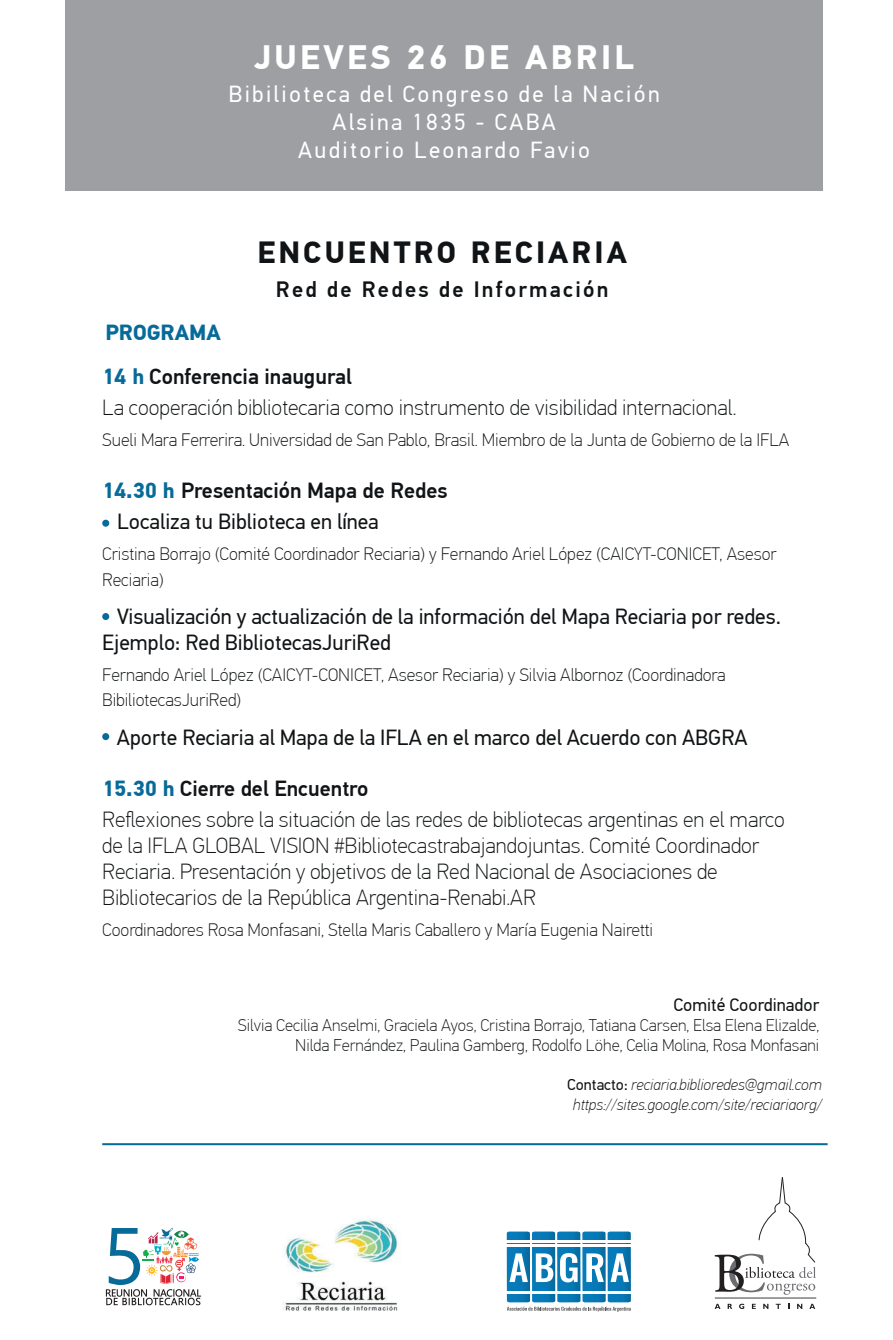
<style>
.page{position:relative;width:893px;height:1340px;background:#fff}
.page>*{position:absolute;margin:0;border:0;box-sizing:border-box;transform-origin:0 0}
.t1{font:700 33.75px "PF Din Text Pro";letter-spacing:.1em;color:#fff}
.t2{font:700 30.6px "PF Din Text Pro";letter-spacing:.1em;color:#111416}
.t3{font:23.18px/27.9px "PF Din Text Pro";letter-spacing:.1em;color:#fff;text-align:center}
.t4{font:500 22.28px "PF Din Text Pro";letter-spacing:.1em;color:#111416}
.t5{font:100 21.82px/31.1px "PF Din Text Pro";color:#111416}
.t6{font:21.82px/31.1px "PF Din Text Pro";color:#111416}
.t7{font:700 21.82px "PF Din Text Pro";color:#076b9a}
.t8{font:100 18px/25.9px "PF Din Text Pro";color:#111416}
.t9{font:18px "PF Din Text Pro";color:#111416}
.t10{font:100 16.88px/19.8px "PF Din Text Pro";color:#111416;text-align:right}
.t11{font:italic 100 15.75px/19.8px "PF Din Text Pro";color:#111416;text-align:center}
.s1{font-weight:700;color:#076b9a}
.s2{font-weight:500}
.s3{font-weight:400;font-style:normal}
</style>
<div class="page">
<div style="left:65px;top:0;width:758px;height:191px;background:#9d9fa2"></div>
<hr style="left:102px;top:1143px;width:726px;height:2px;background:#076b9a">
<img style="left:106px;top:1227px;width:95px;height:78px">
<img style="left:283px;top:1219px;width:115px;height:92px">
<svg style="left:715px;top:1303px;width:5px;height:5px"></svg>
<svg style="left:728px;top:1303px;width:4px;height:5px"></svg>
<svg style="left:739px;top:1303px;width:5px;height:5px"></svg>
<svg style="left:752px;top:1303px;width:4px;height:5px"></svg>
<svg style="left:763px;top:1303px;width:5px;height:5px"></svg>
<svg style="left:776px;top:1303px;width:5px;height:5px"></svg>
<svg style="left:797px;top:1303px;width:5px;height:5px"></svg>
<svg style="left:809px;top:1303px;width:6px;height:5px"></svg>
<hr style="left:715px;top:1297px;width:101px;height:1px;background:#6c6d70">
<svg style="left:714px;top:1177px;width:102px;height:117px"></svg>
<svg style="left:507px;top:1231px;width:124px;height:80px"></svg>
<div style="left:102px;top:519px;width:7px;height:7px;background:#076b9a;border-radius:50%"></div>
<div style="left:102px;top:613px;width:7px;height:7px;background:#076b9a;border-radius:50%"></div>
<div style="left:102px;top:733px;width:7px;height:7px;background:#076b9a;border-radius:50%"></div>
<h1 class="t1" style="left:254px;top:37px;width:382px">JUEVES 26 DE ABRIL</h1>
<p class="t3" style="left:228px;top:81px;width:433px">Bibilioteca del Congreso de la Nación<br>Alsina 1835 - CABA<br>Auditorio Leonardo Favio</p>
<p class="t7" style="left:105px;top:319px;width:117px">PROGRAMA</p>
<h2 class="t2" style="left:257px;top:234px;width:371px">ENCUENTRO RECIARIA</h2>
<p class="t4" style="left:276px;top:276px;width:334px">Red de Redes de Información</p>
<p class="t5" style="left:102px;top:361px;width:636px"><span class="s1">14 h</span> <span class="s2">Conferencia inaugural<br></span>La cooperación bibliotecaria como instrumento de visibilidad internacional.</p>
<p class="t8" style="left:102px;top:427px;width:689px">Sueli Mara Ferrerira. Universidad de San Pablo, Brasil. Miembro de la Junta de Gobierno de la IFLA</p>
<p class="t6" style="left:117px;top:475px;width:332px;text-indent:-15px"><span class="s1">14.30 h</span> <span class="s2">Presentación Mapa de Redes<br></span>Localiza tu Biblioteca en línea</p>
<p class="t8" style="left:102px;top:541px;width:676px">Cristina Borrajo (Comité Coordinador Reciaria) y Fernando Ariel López (CAICYT-CONICET, Asesor<br>Reciaria)</p>
<p class="t6" style="left:102px;top:603px;width:680px;line-height:25.9px;text-indent:15px">Visualización y actualización de la información del Mapa Reciaria por redes.<br>Ejemplo: Red BibliotecasJuriRed</p>
<p class="t8" style="left:102px;top:661px;width:625px">Fernando Ariel López (CAICYT-CONICET, Asesor Reciaria) y Silvia Albornoz (Coordinadora<br>BibiliotecasJuriRed)</p>
<p class="t6" style="left:117px;top:721px;width:632px">Aporte Reciaria al Mapa de la IFLA en el marco del Acuerdo con ABGRA</p>
<p class="t5" style="left:102px;top:773px;width:684px"><span class="s1">15.30 h</span> <span class="s2">Cierre del Encuentro<br></span>Reflexiones sobre la situación de las redes de bibliotecas argentinas en el marco</p>
<p class="t5" style="left:102px;top:833px;width:659px;line-height:25.9px">de la IFLA GLOBAL VISION #Bibliotecastrabajandojuntas. Comité Coordinador<br>Reciaria. Presentación y objetivos de la Red Nacional de Asociaciones de<br>Bibliotecarios de la República Argentina-Renabi.AR</p>
<p class="t8" style="left:102px;top:917px;width:552px">Coordinadores Rosa Monfasani, Stella Maris Caballero y María Eugenia Nairetti</p>
<p class="t9" style="left:673px;top:994px;width:147px">Comité Coordinador</p>
<p class="t10" style="left:238px;top:1015px;width:583px">Silvia Cecilia Anselmi, Graciela Ayos, Cristina Borrajo, Tatiana Carsen, Elsa Elena Elizalde,<br>Nilda Fernández, Paulina Gamberg, Rodolfo Löhe, Celia Molina, Rosa Monfasani</p>
<p class="t11" style="left:567px;top:1075px;width:256px"><span class="s3">Contacto:</span> reciaria.biblioredes@gmail.com https://sites.google.com/site/reciariaorg/</p>
</div>
